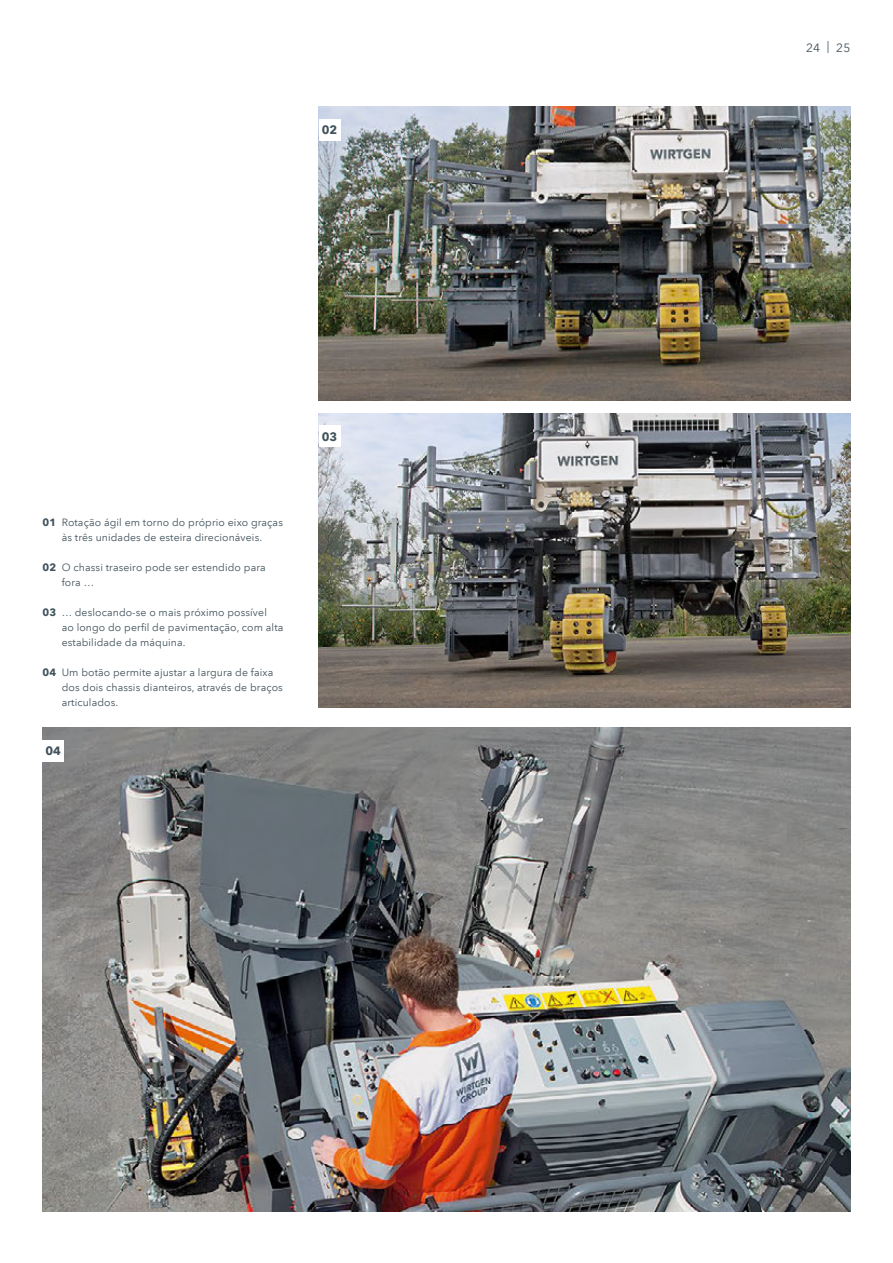
<style>
.page{position:relative;width:893px;height:1263px;background:#fff}
.page>*{position:absolute;margin:0;border:0;box-sizing:border-box;transform-origin:0 0}
.t1{font:700 12px "Avenir Next LT Pro";color:#41525c}
.t2{font:12px "Avenir Next LT Pro";color:#41525c}
.t3{font:10.5px/15px "Avenir Next LT Pro";letter-spacing:.01em;color:#41525c}
.s1{font-weight:700}
</style>
<div class="page">
<img style="left:319px;top:106px;width:531px;height:294px">
<img style="left:43px;top:727px;width:807px;height:485px">
<img style="left:319px;top:413px;width:531px;height:294px">
<div style="left:319px;top:119px;width:21px;height:21px;background:#fff"></div>
<div style="left:319px;top:426px;width:21px;height:21px;background:#fff"></div>
<div style="left:43px;top:740px;width:21px;height:21px;background:#fff"></div>
<p class="t1" style="left:322px;top:123px;width:17px">02</p>
<p class="t3" style="left:43px;top:515px;width:242px;text-align:center"><span class="s1">01</span> Rotação ágil em torno do próprio eixo graças às três unidades de esteira direcionáveis.</p>
<p class="t3" style="left:62px;top:560px;width:205px;text-indent:-19px"><span class="s1">02</span> O chassi traseiro pode ser estendido para fora …</p>
<p class="t3" style="left:62px;top:605px;width:223px;text-indent:-19px"><span class="s1">03</span> … deslocando-se o mais próximo possível<br>ao longo do perfil de pavimentação, com alta estabilidade da máquina.</p>
<p class="t3" style="left:62px;top:665px;width:223px;text-indent:-19px"><span class="s1">04</span> Um botão permite ajustar a largura de faixa dos dois chassis dianteiros, através de braços articulados.</p>
<p class="t1" style="left:45px;top:744px;width:17px">04</p>
<p class="t1" style="left:322px;top:429px;width:17px">03</p>
<p class="t2" style="left:806px;top:40px;width:46px">24 | 25</p>
</div>
